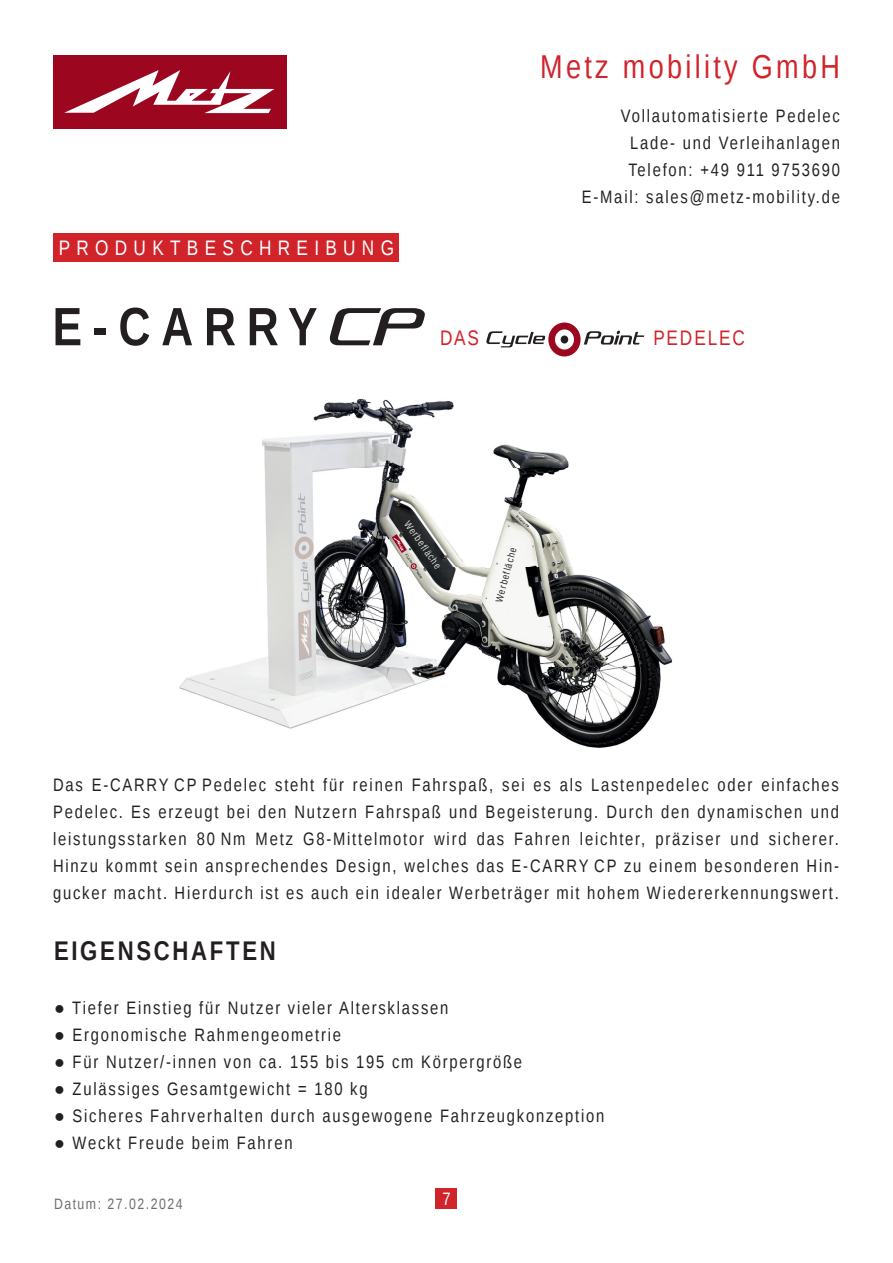
<style>
.page{position:relative;width:893px;height:1263px;background:#fff}
.page>*{position:absolute;margin:0;border:0;box-sizing:border-box;transform-origin:0 0}
.t1{font:700 54px "Liberation Sans Narrow";letter-spacing:.2em;color:#231f20}
.t2{font:33px "Liberation Sans Narrow";letter-spacing:.1em;color:#d1232a}
.t3{font:700 27px "Liberation Sans Narrow";letter-spacing:.1em;color:#231f20}
.t4{font:21px "Liberation Sans Narrow";letter-spacing:.3em;color:#fff}
.t5{font:21px "Liberation Sans Narrow";letter-spacing:.085em;color:#d1232a}
.t6{font:18px/27px "Liberation Sans Narrow";letter-spacing:.1em;color:#231f20;text-align:right}
.t7{font:18px "Liberation Sans Narrow";color:#fff}
.t8{font:15px "Liberation Sans Narrow";letter-spacing:.1em;color:#6c6d70}
.t9{font:10.05px "Liberation Sans Narrow";color:#e4e2e1}
.t10{font:10.05px "Liberation Sans Narrow";color:#231f20}
</style>
<div class="page">
<div style="left:436px;top:1188px;width:21px;height:21px;background:#d1232a"></div>
<div style="left:53px;top:55px;width:233px;height:74px;background:#9d061f"></div>
<svg style="left:64px;top:70px;width:210px;height:43px"></svg>
<img style="left:179px;top:396px;width:494px;height:352px">
<div style="left:54px;top:234px;width:345px;height:28px;background:#d1232a"></div>
<svg style="left:486px;top:322px;width:158px;height:34px"></svg>
<svg style="left:330px;top:308px;width:95px;height:37px"></svg>
<svg style="left:516px;top:515px;width:13px;height:12px"></svg>
<svg style="left:392px;top:529px;width:37px;height:49px"></svg>
<p class="t4" style="left:59px;top:236px;width:337px">PRODUKTBESCHREIBUNG</p>
<h1 class="t1" style="left:53px;top:289px;width:266px">E-CARRY</h1>
<h2 class="t2" style="left:540px;top:48px;width:301px">Metz mobility GmbH</h2>
<p class="t6" style="left:582px;top:103px;width:260px">Vollautomatisierte Pedelec<br>Lade- und Verleihanlagen<br>Telefon: +49 911 9753690<br>E-Mail: sales@metz-mobility.de</p>
<p class="t5" style="left:440px;top:325px;width:40px">DAS</p>
<p class="t5" style="left:653px;top:325px;width:93px">PEDELEC</p>
<p class="t9" style="left:411px;top:518px;width:58px;rotate:55deg">Werbefläche</p>
<p class="t10" style="left:493px;top:600px;width:58px;rotate:-75deg">Werbefläche</p>
<p class="t6" style="left:53px;top:772px;width:787px;text-align:justify">Das E-CARRY CP Pedelec steht für reinen Fahrspaß, sei es als Lastenpedelec oder einfaches Pedelec. Es erzeugt bei den Nutzern Fahrspaß und Begeisterung. Durch den dynamischen und leistungsstarken 80 Nm Metz G8-Mittelmotor wird das Fahren leichter, präziser und sicherer.<br>Hinzu kommt sein ansprechendes Design, welches das E-CARRY CP zu einem besonderen Hin&shy;gucker macht. Hierdurch ist es auch ein idealer Werbeträger mit hohem Wiedererkennungswert.</p>
<h3 class="t3" style="left:54px;top:932px;width:223px">EIGENSCHAFTEN</h3>
<p class="t6" style="left:54px;top:995px;width:396px">● Tiefer Einstieg für Nutzer vieler Altersklassen</p>
<p class="t6" style="left:54px;top:1022px;width:289px">● Ergonomische Rahmengeometrie</p>
<p class="t6" style="left:54px;top:1049px;width:470px">● Für Nutzer/-innen von ca. 155 bis 195 cm Körpergröße</p>
<p class="t6" style="left:54px;top:1076px;width:315px">● Zulässiges Gesamtgewicht = 180 kg</p>
<p class="t6" style="left:54px;top:1103px;width:552px">● Sicheres Fahrverhalten durch ausgewogene Fahrzeugkonzeption</p>
<p class="t6" style="left:54px;top:1130px;width:240px">● Weckt Freude beim Fahren</p>
<p class="t8" style="left:54px;top:1195px;width:130px">Datum: 27.02.2024</p>
<p class="t7" style="left:442px;top:1189px;width:10px">7</p>
</div>
